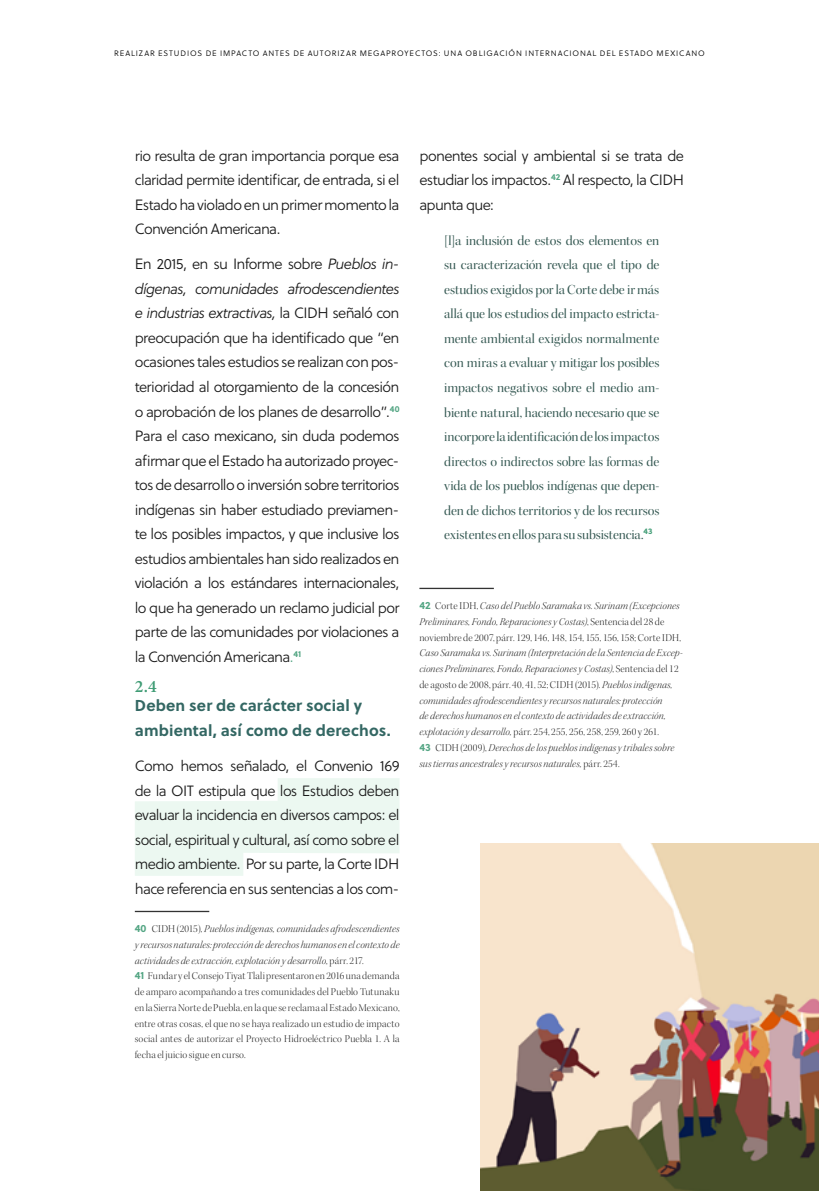
<style>
.page{position:relative;width:819px;height:1191px;background:#fff}
.page>*{position:absolute;margin:0;border:0;box-sizing:border-box;transform-origin:0 0}
.t1{font:600 17.5px "Minion Pro";color:#409c75}
.t2{font:700 15.75px/25.2px "Soleil";letter-spacing:.01em;color:#336763}
.t3{font:14.88px/24.5px "Soleil Lt";letter-spacing:-.045em;color:#1a1a1a;text-align:justify}
.t4{font:14px/24.5px "Kepler Std Disp";letter-spacing:-.005em;color:#335751;text-align:justify}
.t5{font:10.5px/15.8px "Kepler Std Light It Disp";letter-spacing:.02em;color:#1a1a1a}
.t6{font:10.5px/15.8px "Kepler Std Light Disp";letter-spacing:.02em;color:#1a1a1a;text-align:justify}
.t7{font:7.88px "Soleil Lt";letter-spacing:.115em;color:#000}
.s1{font-style:italic}
.s2{color:#53a583}
.s3{font-family:"Soleil";font-weight:700;color:#53a583}
.s4{font-family:"Kepler Std Light Disp"}
.s5{font-family:"Kepler Std Light It Disp"}
</style>
<div class="page">
<svg style="left:135px;top:778px;width:264px;height:98px"></svg>
<hr style="left:135px;top:910px;width:74px;height:2px;background:#333">
<hr style="left:419px;top:588px;width:75px;height:1px;background:#333">
<img style="left:480px;top:843px;width:339px;height:348px">
<p class="t7" style="left:114px;top:47px;width:592px">REALIZAR ESTUDIOS DE IMPACTO ANTES DE AUTORIZAR MEGAPROYECTOS: UNA OBLIGACIÓN INTERNACIONAL DEL ESTADO MEXICANO</p>
<p class="t3" style="left:135px;top:143px;width:266px">rio resulta de gran importancia porque esa claridad permite identificar, de entrada, si el Estado ha violado en un primer momento la Convención Americana.</p>
<p class="t3" style="left:135px;top:252px;width:266px">En 2015, en su Informe sobre <span class="s1">Pueblos in&shy;dígenas, comunidades afrodescendientes e industrias extractivas,</span> la CIDH señaló con preocupación que ha identificado que “en ocasiones tales estudios se realizan con pos&shy;terioridad al otorgamiento de la concesión o aprobación de los planes de desarrollo”.<sup>40<br></sup>Para el caso mexicano, sin duda podemos afirmar que el Estado ha autorizado proyec&shy;tos de desarrollo o inversión sobre territorios indígenas sin haber estudiado previamen&shy;te los posibles impactos, y que inclusive los estudios ambientales han sido realizados en violación a los estándares internacionales, lo que ha generado un reclamo judicial por parte de las comunidades por violaciones a la Convención Americana<span class="s2">.</span><sup>41</sup></p>
<p class="t1" style="left:135px;top:674px;width:24px">2.4</p>
<p class="t2" style="left:135px;top:692px;width:257px">Deben ser de carácter social y ambiental, así como de derechos.</p>
<p class="t3" style="left:135px;top:753px;width:266px">Como hemos señalado, el Convenio 169 de la OIT estipula que los Estudios deben evaluar la incidencia en diversos campos: el social, espiritual y cultural, así como sobre el medio ambiente. Por su parte, la Corte IDH hace referencia en sus sentencias a los com-</p>
<p class="t5" style="left:135px;top:921px;width:266px;text-align:justify"><span class="s3">40</span> <span class="s4">CIDH (2015),</span> Pueblos indígenas, comunidades afrodescendientes y recursos naturales: protección de derechos humanos en el contexto de actividades de extracción, explotación y desarrollo, <span class="s4">párr. 217.</span></p>
<p class="t6" style="left:135px;top:968px;width:266px"><span class="s3">41</span> Fundar y el Consejo Tiyat Tlali presentaron en 2016 una demanda de amparo acompañando a tres comunidades del Pueblo Tutunaku en la Sierra Norte de Puebla, en la que se reclama al Estado Mexicano, entre otras cosas, el que no se haya realizado un estudio de impacto social antes de autorizar el Proyecto Hidroeléctrico Puebla 1. A la fecha el juicio sigue en curso.</p>
<p class="t3" style="left:419px;top:143px;width:266px">ponentes social y ambiental si se trata de estudiar los impactos.<sup>42</sup> Al respecto, la CIDH apunta que:</p>
<p class="t4" style="left:444px;top:228px;width:216px">[l]a inclusión de estos dos elementos en su caracterización revela que el tipo de estudios exigidos por la Corte debe ir más allá que los estudios del impacto estricta&shy;mente ambiental exigidos normalmente con miras a evaluar y mitigar los posibles impactos negativos sobre el medio am&shy;biente natural, haciendo necesario que se incorpore la identificación de los impactos directos o indirectos sobre las formas de vida de los pueblos indígenas que depen&shy;den de dichos territorios y de los recursos existentes en ellos para su subsistencia.<sup>43</sup></p>
<p class="t5" style="left:419px;top:598px;width:262px"><span class="s3">42</span> <span class="s4">Corte IDH,</span> Caso del Pueblo Saramaka vs. Surinam (Excepciones<br>Preliminares, Fondo, Reparaciones y Costas)<span class="s4">, Sentencia del 28 de</span></p>
<p class="t6" style="left:419px;top:629px;width:263px">noviembre de 2007, párr. 129, 146, 148, 154, 155, 156, 158; Corte IDH,</p>
<p class="t5" style="left:419px;top:645px;width:265px">Caso Saramaka vs. Surinam (Interpretación de la Sentencia de Excep&shy;ciones Preliminares, Fondo, Reparaciones y Costas)<span class="s4">, Sentencia del 12</span></p>
<p class="t6" style="left:419px;top:677px;width:255px">de agosto de 2008, párr. 40, 41, 52; CIDH (2015). <span class="s5">Pueblos indígenas,</span></p>
<p class="t5" style="left:419px;top:692px;width:248px">comunidades afrodescendientes y recursos naturales: protección de derechos humanos en el contexto de actividades de extracción,</p>
<p class="t6" style="left:419px;top:724px;width:241px"><span class="s5">explotación y desarrollo,</span> párr. 254, 255, 256, 258, 259, 260 y 261.</p>
<p class="t5" style="left:419px;top:740px;width:256px"><span class="s3">43</span> <span class="s4">CIDH (2009),</span> Derechos de los pueblos indígenas y tribales sobre sus tierras ancestrales y recursos naturales, <span class="s4">párr. 254.</span></p>
</div>
